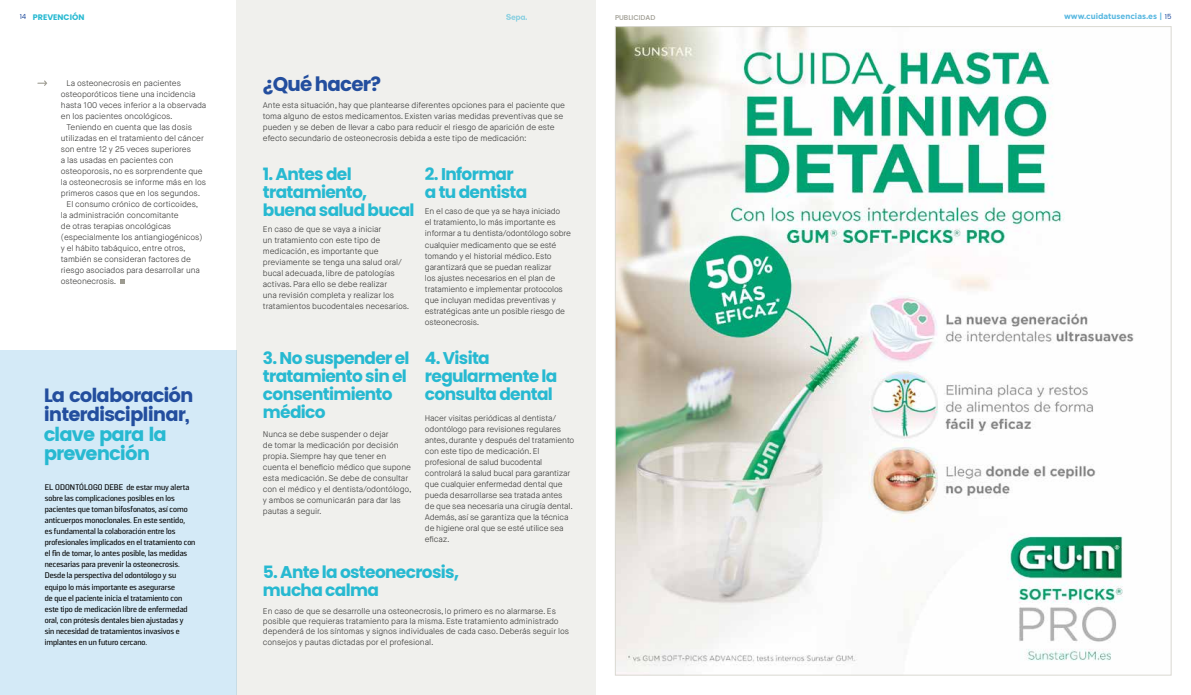
<style>
.page{position:relative;width:1191px;height:695px;background:#fff}
.page>*{position:absolute;margin:0;border:0;box-sizing:border-box;transform-origin:0 0}
.t1{font:700 19.8px "Poppins";letter-spacing:-.04em;color:#234e9e}
.t2{font:19.2px/19.5px "Poppins";letter-spacing:-.05em;color:#234e9e}
.t3{font:19.2px/19.5px "Poppins";letter-spacing:-.05em;color:#27b9d1}
.t4{font:700 17px/18px "Poppins";letter-spacing:-.04em;color:#27b9d1}
.t5{font:300 8.2px/11px "Maison Neue";letter-spacing:-.01em;color:#3c3c3b}
.t6{font:500 8.2px/11px "Solido";color:#000}
.t7{font:700 8px "Gotham HTF";color:#56b7e0}
.t8{font:700 8px "Poppins";color:#27b9d1}
.t9{font:500 7px "Poppins";color:#9d9b91}
.s1{font-weight:400;font-size:7px;color:#234e9e}
.s2{font-family:"Poppins";font-weight:400;font-size:7px;color:#234e9e}
</style>
<div class="page">
<div style="left:0;top:351px;width:236px;height:343px;background:#d4eaf7"></div>
<div style="left:236px;top:0;width:359px;height:694px;background:#f0f0ed"></div>
<svg style="left:506px;top:14px;width:21px;height:8px"></svg>
<svg style="left:120px;top:279px;width:4px;height:5px"></svg>
<img style="left:617px;top:28px;width:517px;height:644px">
<svg style="left:37px;top:80px;width:10px;height:6px"></svg>
<p class="t8" style="left:20px;top:12px;width:66px"><span class="s1">14</span> PREVENCIÓN</p>
<p class="t5" style="left:67px;top:78px;width:116px">La osteonecrosis en pacientes</p>
<p class="t5" style="left:61px;top:89px;width:136px">osteoporóticos tiene una incidencia</p>
<p class="t5" style="left:61px;top:100px;width:147px">hasta 100 veces inferior a la observada</p>
<p class="t5" style="left:61px;top:111px;width:113px">en los pacientes oncológicos.</p>
<p class="t5" style="left:67px;top:122px;width:127px">Teniendo en cuenta que las dosis</p>
<p class="t5" style="left:61px;top:133px;width:145px">utilizadas en el tratamiento del cáncer</p>
<p class="t5" style="left:61px;top:144px;width:132px">son entre 12 y 25 veces superiores</p>
<p class="t5" style="left:61px;top:155px;width:114px">a las usadas en pacientes con</p>
<p class="t5" style="left:61px;top:166px;width:143px">osteoporosis, no es sorprendente que</p>
<p class="t5" style="left:61px;top:177px;width:147px">la osteonecrosis se informe más en los</p>
<p class="t5" style="left:61px;top:188px;width:141px">primeros casos que en los segundos.</p>
<p class="t5" style="left:67px;top:199px;width:133px">El consumo crónico de corticoides,</p>
<p class="t5" style="left:61px;top:210px;width:119px">la administración concomitante</p>
<p class="t5" style="left:61px;top:221px;width:112px">de otras terapias oncológicas</p>
<p class="t5" style="left:61px;top:232px;width:143px">(especialmente los antiangiogénicos)</p>
<p class="t5" style="left:61px;top:243px;width:126px">y el hábito tabáquico, entre otros,</p>
<p class="t5" style="left:61px;top:254px;width:131px">también se consideran factores de</p>
<p class="t5" style="left:61px;top:265px;width:141px">riesgo asociados para desarrollar una</p>
<p class="t5" style="left:61px;top:276px;width:57px">osteonecrosis.</p>
<h2 class="t2" style="left:44px;top:385px;width:151px">La colaboración interdisciplinar,</h2>
<h2 class="t3" style="left:44px;top:424px;width:125px">clave para la prevención</h2>
<p class="t6" style="left:45px;top:482px;width:152px">EL ODONTÓLOGO DEBE de estar muy alerta sobre las complicaciones posibles en los pacientes que toman bifosfonatos, así como anticuerpos monoclonales. En este sentido,<br>es fundamental la colaboración entre los profesionales implicados en el tratamiento con el fin de tomar, lo antes posible, las medidas necesarias para prevenir la osteonecrosis.<br>Desde la perspectiva del odontólogo y su equipo lo más importante es asegurarse<br>de que el paciente inicia el tratamiento con este tipo de medicación libre de enfermedad oral, con prótesis dentales bien ajustadas y<br>sin necesidad de tratamientos invasivos e implantes en un futuro cercano.</p>
<h1 class="t1" style="left:263px;top:72px;width:120px">¿Qué hacer?</h1>
<p class="t5" style="left:263px;top:100px;width:304px">Ante esta situación, hay que plantearse diferentes opciones para el paciente que toma alguno de estos medicamentos. Existen varias medidas preventivas que se pueden y se deben de llevar a cabo para reducir el riesgo de aparición de este efecto secundario de osteonecrosis debida a este tipo de medicación:</p>
<h3 class="t4" style="left:263px;top:165px;width:153px">1. Antes del tratamiento, buena salud bucal</h3>
<p class="t5" style="left:263px;top:224px;width:148px">En caso de que se vaya a iniciar<br>un tratamiento con este tipo de medicación, es importante que previamente se tenga una salud oral/ bucal adecuada, libre de patologías activas. Para ello se debe realizar<br>una revisión completa y realizar los tratamientos bucodentales necesarios.</p>
<h3 class="t4" style="left:425px;top:165px;width:104px">2. Informar a tu dentista</h3>
<p class="t5" style="left:425px;top:206px;width:148px">En el caso de que ya se haya iniciado<br>el tratamiento, lo más importante es informar a tu dentista/odontólogo sobre cualquier medicamento que se esté tomando y el historial médico. Esto garantizará que se puedan realizar<br>los ajustes necesarios en el plan de tratamiento e implementar protocolos que incluyan medidas preventivas y estratégicas ante un posible riesgo de osteonecrosis.</p>
<h3 class="t4" style="left:425px;top:349px;width:134px">4. Visita regularmente la consulta dental</h3>
<p class="t5" style="left:425px;top:412px;width:151px">Hacer visitas periódicas al dentista/ odontólogo para revisiones regulares antes, durante y después del tratamiento con este tipo de medicación. El profesional de salud bucodental controlará la salud bucal para garantizar que cualquier enfermedad dental que pueda desarrollarse sea tratada antes<br>de que sea necesaria una cirugía dental.<br>Además, así se garantiza que la técnica de higiene oral que se esté utilice sea eficaz.</p>
<h3 class="t4" style="left:263px;top:562px;width:198px">5. Ante la osteonecrosis, mucha calma</h3>
<p class="t5" style="left:263px;top:606px;width:308px;line-height:10.2px">En caso de que se desarrolle una osteonecrosis, lo primero es no alarmarse. Es posible que requieras tratamiento para la misma. Este tratamiento administrado dependerá de los síntomas y signos individuales de cada caso. Deberás seguir los consejos y pautas dictadas por el profesional.</p>
<h3 class="t4" style="left:263px;top:349px;width:148px">3. No suspender el tratamiento sin el consentimiento médico</h3>
<p class="t5" style="left:263px;top:428px;width:150px">Nunca se debe suspender o dejar<br>de tomar la medicación por decisión propia. Siempre hay que tener en cuenta el beneficio médico que supone esta medicación. Se debe de consultar con el médico y el dentista/odontólogo, y ambos se comunicarán para dar las pautas a seguir.</p>
<p class="t9" style="left:615px;top:13px;width:42px">PUBLICIDAD</p>
<p class="t7" style="left:1064px;top:11px;width:109px">www.cuidatusencias.es | <span class="s2">15</span></p>
</div>
